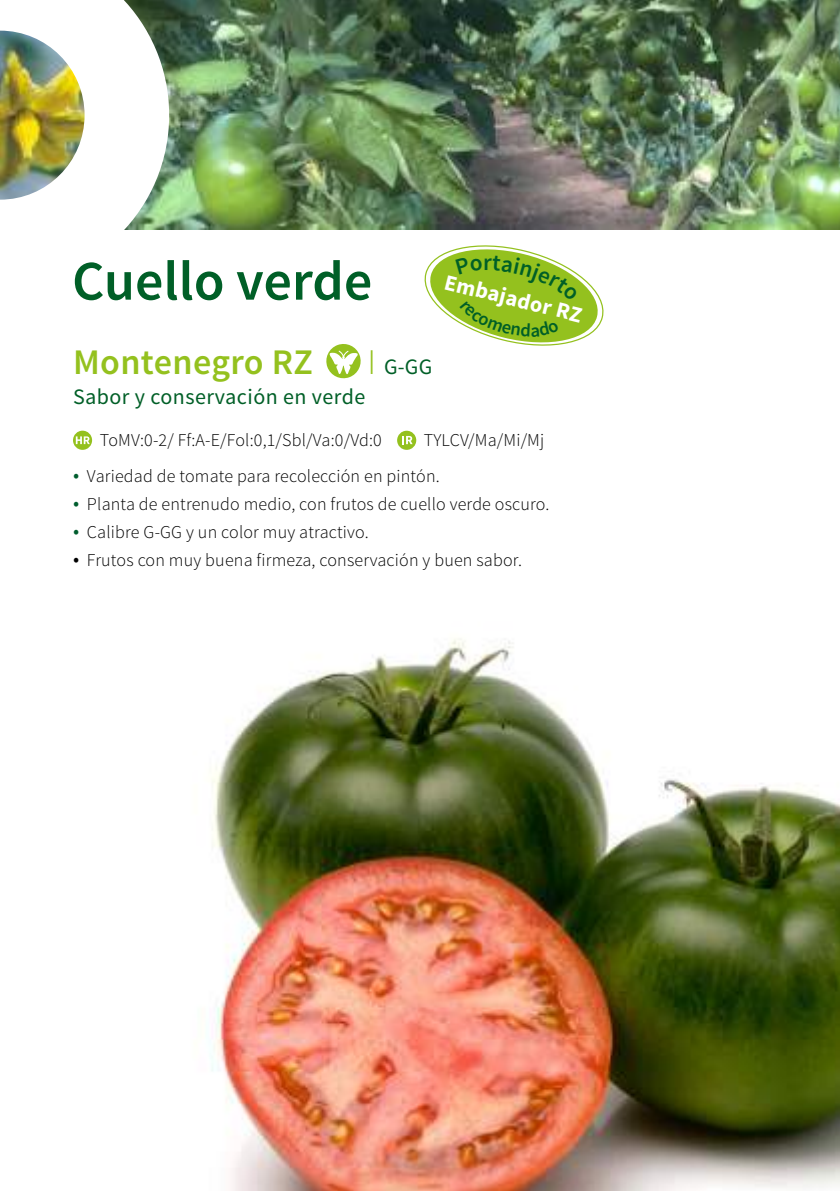
<style>
.page{position:relative;width:840px;height:1191px;background:#fff}
.page>*{position:absolute;margin:0;border:0;box-sizing:border-box;transform-origin:0 0}
.t1{font:600 56px "Source Sans Pro";color:#005f27}
.t2{font:600 36px "Source Sans Pro";letter-spacing:.01em;color:#94c11e}
.t3{font:600 23.2px "Source Sans Pro";color:#005f27}
.t4{font:700 22.4px "Source Sans Pro";color:#fff}
.t5{font:22px "Source Sans Pro";letter-spacing:.02em;color:#005f27}
.t6{font:300 18px "Source Sans Pro";letter-spacing:.01em;color:#000}
.s1{font-weight:300;font-size:36px;color:#94c11e}
.s2{font-size:22px;color:#005d2e}
.s3{font-size:22px}
</style>
<div class="page">
<img style="left:169px;top:0;width:670px;height:229px">
<svg style="left:73px;top:431px;width:19px;height:19px"></svg>
<svg style="left:76px;top:436px;width:14px;height:8px"></svg>
<div style="left:397px;top:431px;width:19px;height:19px;background:#94c11e;border-radius:50%"></div>
<svg style="left:402px;top:436px;width:10px;height:8px"></svg>
<svg style="left:326px;top:344px;width:35px;height:35px"></svg>
<img style="left:211px;top:638px;width:628px;height:553px">
<svg style="left:0;top:0;width:169px;height:230px"></svg>
<img style="left:0;top:31px;width:84px;height:169px">
<svg style="left:424px;top:245px;width:180px;height:101px"></svg>
<h1 class="t1" style="left:72px;top:246px;width:301px">Cuello verde</h1>
<p class="t3" style="left:483px;top:248px;width:10px">r</p>
<p class="t4" style="left:448px;top:267px;width:142px;rotate:14deg">Embajador RZ</p>
<h2 class="t2" style="left:73px;top:339px;width:241px">Montenegro RZ</h2>
<p class="t5" style="left:367px;top:353px;width:66px"><span class="s1">I</span> G-GG</p>
<p class="t5" style="left:73px;top:383px;width:293px">Sabor y conservación en verde</p>
<p class="t6" style="left:100px;top:429px;width:283px">ToMV:0-2/ Ff:A-E/Fol:0,1/Sbl/Va:0/Vd:0</p>
<p class="t6" style="left:424px;top:429px;width:122px">TYLCV/Ma/Mi/Mj</p>
<p class="t6" style="left:73px;top:465px;width:368px"><span class="s2">•</span> Variedad de tomate para recolección en pintón.</p>
<p class="t6" style="left:73px;top:493px;width:478px"><span class="s2">•</span> Planta de entrenudo medio, con frutos de cuello verde oscuro.</p>
<p class="t6" style="left:73px;top:521px;width:297px"><span class="s2">•</span> Calibre G-GG y un color muy atractivo.</p>
<p class="t6" style="left:73px;top:549px;width:450px"><span class="s3">•</span> Frutos con muy buena firmeza, conservación y buen sabor.</p>
</div>
